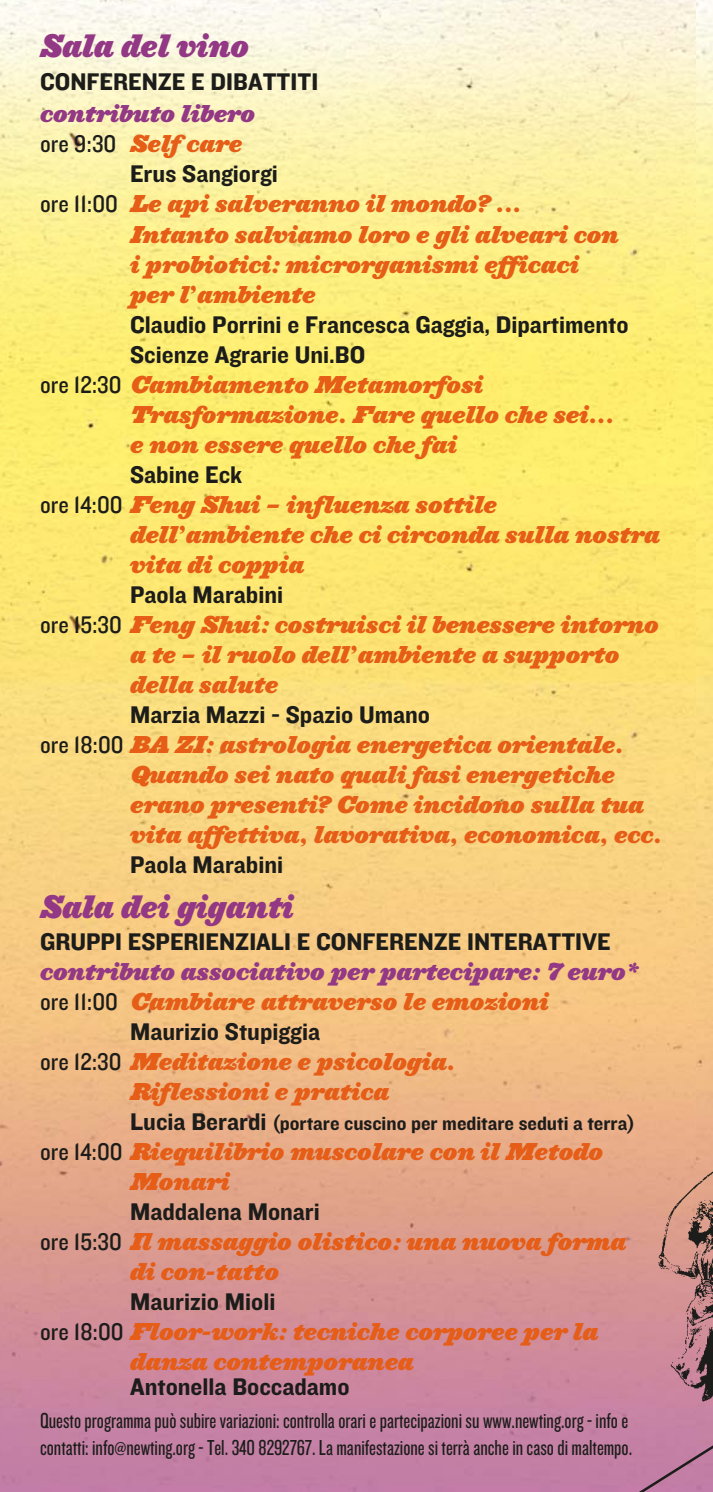
<style>
.page{position:relative;width:713px;height:1492px;background:#fff}
.page>*{position:absolute;margin:0;border:0;box-sizing:border-box;transform-origin:0 0}
.t1{font:30px "Ziggurat HTF Black Italic";color:#933885;scale:.95 1}
.t2{font:25px/30px "Knockout HTF51 Middleweight";color:#1c1c1a}
.t3{font:22.5px/30px "Ziggurat HTF Black Italic";color:#e55d17}
.t4{font:22.5px/27.5px "Knockout HTF28 Junior Featherwt";color:#1c1c1a}
.t5{font:22.5px/30px "Ziggurat HTF Black Italic";color:#933885}
.t6{font:20px "Knockout HTF51 Middleweight";color:#1c1c1a}
.s1{font-family:"Knockout HTF30 Junior Welterwt";font-size:25px;color:#1c1c1a}
.s2{color:#e55d17}
.s3{font-size:25px}
</style>
<div class="page">
<img style="left:0;top:0;width:697px;height:1492px">
<img style="left:697px;top:0;width:16px;height:553px">
<svg style="left:573px;top:553px;width:140px;height:939px;background:#e6b685"></svg>
<h1 class="t1" style="left:40px;top:35px;width:221px">Sala del vino</h1>
<p class="t2" style="left:40px;top:69px;width:280px">CONFERENZE E DIBATTITI</p>
<p class="t5" style="left:40px;top:102px;width:217px">contributo libero <span class="s1">ore 9:30</span> <span class="s2">Selfcare</span></p>
<p class="t2" style="left:130px;top:161px;width:149px">Erus Sangiorgi</p>
<p class="t3" style="left:130px;top:192px;width:490px;text-indent:-90px"><span class="s1">ore 11:00</span> Le api salveranno il mondo? ...<br>Intanto salviamo loro e gli alveari con i probiotici: microrganismi efficaci per l’ambiente</p>
<p class="t2" style="left:130px;top:311px;width:500px">Claudio Porrini e Francesca Gaggia, Dipartimento<br>Scienze Agrarie Uni.BO</p>
<p class="t3" style="left:130px;top:372px;width:486px;text-indent:-90px"><span class="s1">ore 12:30</span> Cambiamento Metamorfosi<br>Trasformazione. Fare quello che sei... e non essere quello che fai</p>
<p class="t2" style="left:130px;top:461px;width:114px">Sabine Eck</p>
<p class="t3" style="left:130px;top:492px;width:531px;text-indent:-90px"><span class="s1">ore 14:00</span> Feng Shui – influenza sottile dell’ambiente che ci circonda sulla nostra vita di coppia</p>
<p class="t2" style="left:130px;top:581px;width:155px">Paola Marabini</p>
<p class="t3" style="left:130px;top:612px;width:530px;text-indent:-90px"><span class="s1">ore 15:30</span> Feng Shui: costruisci il benessere intorno a te – il ruolo dell’ambiente a supporto della salute</p>
<p class="t2" style="left:130px;top:701px;width:301px">Marzia Mazzi - Spazio Umano</p>
<p class="t3" style="left:130px;top:732px;width:533px;text-indent:-90px"><span class="s1">ore 18:00</span> BA ZI: astrologia energetica orientale.<br>Quando sei nato quali fasi energetiche erano presenti? Come incidono sulla tua vita affettiva, lavorativa, economica, ecc.</p>
<p class="t2" style="left:130px;top:851px;width:155px">Paola Marabini</p>
<h1 class="t1" style="left:40px;top:895px;width:269px">Sala dei giganti</h1>
<p class="t2" style="left:40px;top:929px;width:572px">GRUPPI ESPERIENZIALI E CONFERENZE INTERATTIVE</p>
<p class="t5" style="left:40px;top:960px;width:598px">contributo associativo per partecipare: 7 euro* <span class="s1">ore 11:00</span> <span class="s2">Cambiare attraverso le emozioni</span></p>
<p class="t2" style="left:130px;top:1019px;width:191px">Maurizio Stupiggia</p>
<p class="t3" style="left:130px;top:1050px;width:327px;text-indent:-90px"><span class="s1">ore 12:30</span> Meditazione e psicologia.<br>Riflessioni e pratica</p>
<p class="t6" style="left:130px;top:1117px;width:506px"><span class="s3">Lucia Berardi</span> (portare cuscino per meditare seduti a terra)</p>
<p class="t3" style="left:130px;top:1140px;width:474px;text-indent:-90px"><span class="s1">ore 14:00</span> Riequilibrio muscolare con il Metodo<br>Monari</p>
<p class="t2" style="left:130px;top:1199px;width:191px">Maddalena Monari</p>
<p class="t3" style="left:130px;top:1230px;width:498px;text-indent:-90px"><span class="s1">ore 15:30</span> Il massaggio olistico: una nuova forma di con-tatto</p>
<p class="t2" style="left:130px;top:1289px;width:147px">Maurizio Mioli</p>
<p class="t3" style="left:130px;top:1320px;width:470px;text-indent:-90px"><span class="s1">ore 18:00</span> Floor-work: tecniche corporee per la danza contemporanea</p>
<p class="t2" style="left:130px;top:1374px;width:221px">Antonella Boccadamo</p>
<p class="t4" style="left:40px;top:1408px;width:594px">Questo programma può subire variazioni: controlla orari e partecipazioni su www.newting.org - info e contatti: info@newting.org - Tel. 340 8292767. La manifestazione si terrà anche in caso di maltempo.</p>
</div>
